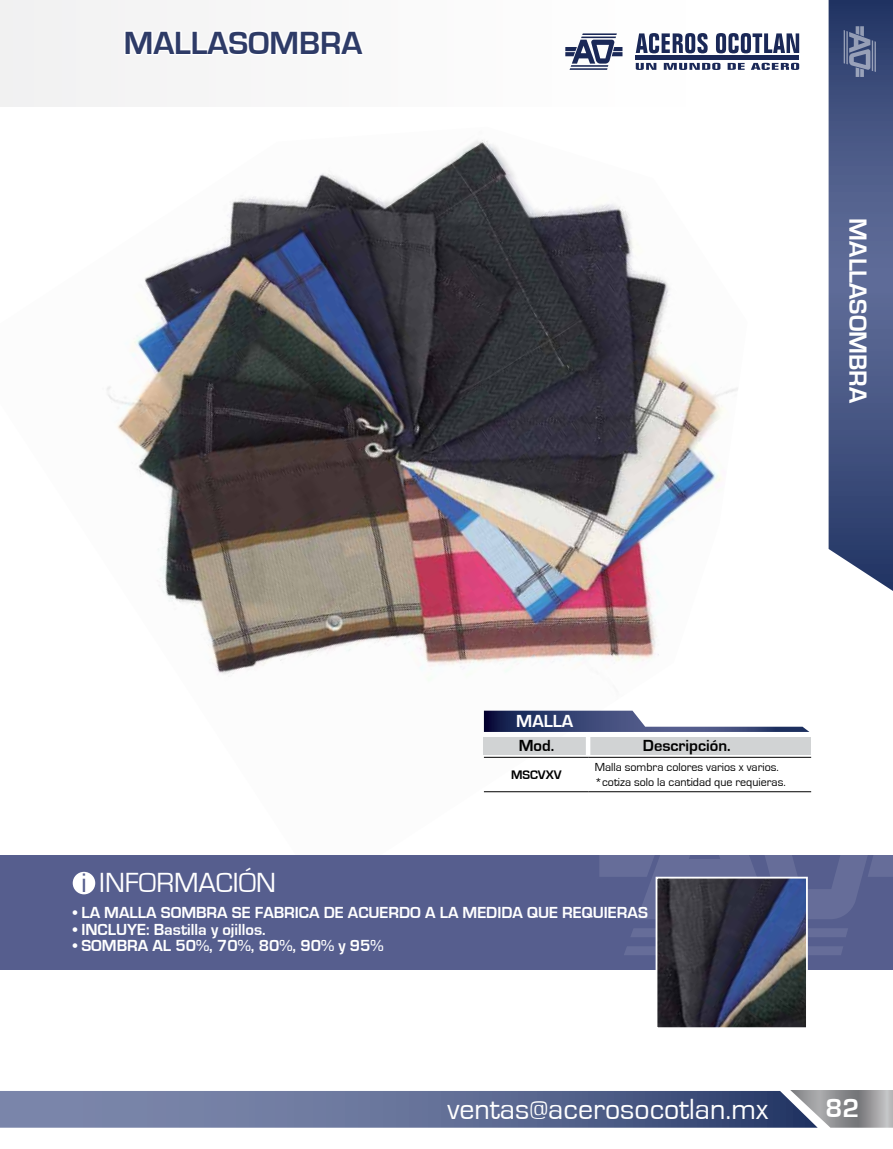
<style>
.page{position:relative;width:893px;height:1149px;background:#fff}
.page>*{position:absolute;margin:0;border:0;box-sizing:border-box;transform-origin:0 0}
.t1{font:700 33px "Eurostile";color:#2e3b67}
.t2{font:30px "Eurostile";color:#fff}
.t3{font:28.5px "Eurostile";color:#fff}
.t4{font:700 27px "Eurostile";color:#fff}
.t5{font:700 25.5px "Eurostile";color:#fff}
.t6{font:700 18px "Eurostile";color:#fff}
.t7{font:700 16.5px "Eurostile";color:#fff}
.t8{font:700 16.5px "Eurostile";color:#000}
.t9{font:700 12.75px "Eurostile";color:#000}
.t10{font:12px/14.4px "Eurostile";color:#000}
.s1{font-family:"Corbel";font-size:28.2px;color:#565e8e}
</style>
<div class="page">
<svg style="left:0;top:1090px;width:893px;height:37px;background:#6a7698"></svg>
<div style="left:0;top:0;width:757px;height:107px;background:#f9f9f9"></div>
<svg style="left:829px;top:0;width:64px;height:591px;background:#4d5c87"></svg>
<svg style="left:636px;top:33px;width:72px;height:20px"></svg>
<svg style="left:716px;top:33px;width:83px;height:20px"></svg>
<svg style="left:636px;top:63px;width:20px;height:7px"></svg>
<svg style="left:664px;top:63px;width:56px;height:7px"></svg>
<svg style="left:728px;top:63px;width:17px;height:7px"></svg>
<svg style="left:751px;top:63px;width:48px;height:7px"></svg>
<svg style="left:565px;top:33px;width:57px;height:37px"></svg>
<hr style="left:636px;top:56px;width:163px;height:4px;background:#1a2857">
<img style="left:107px;top:140px;width:640px;height:653px">
<div style="left:0;top:855px;width:893px;height:114px;background:#565e8e"></div>
<div style="left:73px;top:871px;width:22px;height:23px;background:#fff;border-radius:50%"></div>
<svg style="left:599px;top:855px;width:294px;height:63px"></svg>
<svg style="left:631px;top:927px;width:217px;height:9px"></svg>
<svg style="left:625px;top:945px;width:218px;height:9px"></svg>
<svg style="left:123px;top:140px;width:244px;height:19px"></svg>
<svg style="left:484px;top:710px;width:324px;height:21px"></svg>
<div style="left:484px;top:737px;width:327px;height:17px;background:#d1d3d4"></div>
<hr style="left:586px;top:733px;width:4px;height:24px;background:#fff">
<hr style="left:484px;top:756px;width:105px;height:1px;background:#000">
<hr style="left:589px;top:756px;width:222px;height:1px;background:#000">
<hr style="left:484px;top:791px;width:105px;height:1px;background:#000">
<hr style="left:589px;top:791px;width:222px;height:1px;background:#000">
<img style="left:659px;top:879px;width:146px;height:146px">
<div style="left:656px;top:876px;width:152px;height:152px;border:2px solid #fff"></div>
<h1 class="t1" style="left:124px;top:25px;width:240px">MALLASOMBRA</h1>
<h3 class="t5" style="left:872px;top:218px;width:186px;rotate:90deg">MALLASOMBRA</h3>
<p class="t6" style="left:516px;top:711px;width:13px">malla</p>
<p class="t8" style="left:519px;top:736px;width:37px">Mod.</p>
<p class="t8" style="left:643px;top:736px;width:89px">Descripción.</p>
<h3 class="t3" style="left:81px;top:867px;width:197px"><span class="s1">i</span> INFORMACIÓN</h3>
<p class="t9" style="left:511px;top:767px;width:52px">MSCVXV</p>
<p class="t10" style="left:595px;top:760px;width:192px">Malla sombra colores varios x varios. *cotiza solo la cantidad que requieras.</p>
<p class="t7" style="left:73px;top:903px;width:577px">• LA MALLA SOMBRA SE FABRICA DE ACUERDO A LA MEDIDA QUE REQUIERAS</p>
<p class="t7" style="left:73px;top:920px;width:195px">• INCLUYE: Bastilla y ojillos.</p>
<p class="t7" style="left:73px;top:936px;width:312px">• SOMBRA AL 50%, 70%, 80%, 90% y 95%</p>
<h2 class="t2" style="left:447px;top:1092px;width:322px">ventas@acerosocotlan.mx</h2>
<h3 class="t4" style="left:825px;top:1092px;width:35px">82</h3>
</div>
